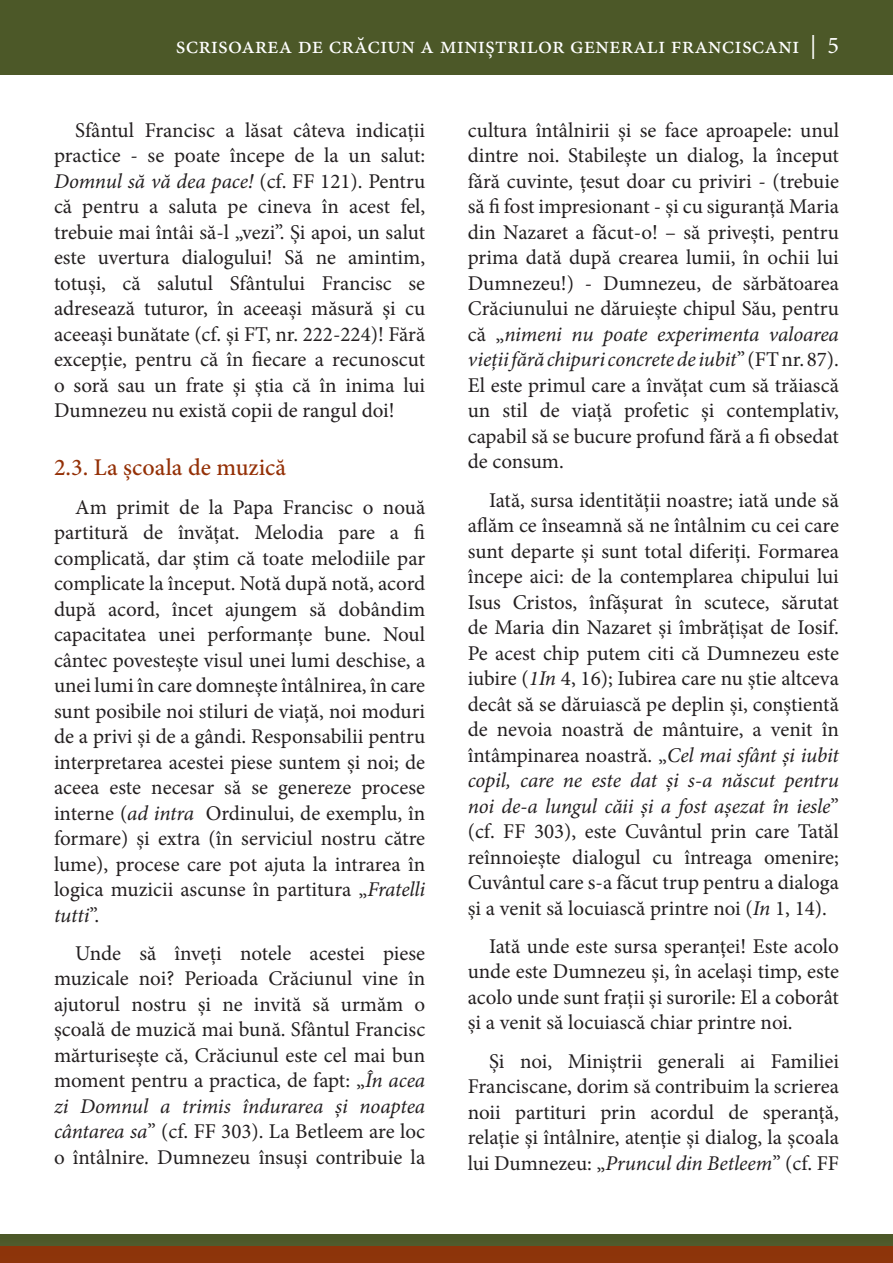
<style>
.page{position:relative;width:893px;height:1263px;background:#fff}
.page>*{position:absolute;margin:0;border:0;box-sizing:border-box;transform-origin:0 0}
.t1{font:24px "Minion Pro";color:#fff}
.Natale2020_Subheader{font:500 24px "Minion Pro";color:#943006}
.Natale2020_Paragraph{font:21px/25.5px "Minion Pro";letter-spacing:-.01em;color:#231f20;text-align:justify}
.s1{font-style:italic}
</style>
<div class="page">
<div style="left:0;top:1235px;width:893px;height:28px;background:#4c5828"></div>
<div style="left:0;top:1246px;width:893px;height:17px;background:#8d340a"></div>
<div style="left:0;top:0;width:893px;height:74px;background:#4c5828"></div>
<p class="t1" style="left:176px;top:29px;width:664px">scrisoarea de crăciun a miniștrilor generali franciscani | 5</p>
<p class="Natale2020_Paragraph" style="left:54px;top:117px;width:373px;text-indent:21px">Sfântul Francisc a lăsat câteva indicații practice - se poate începe de la un salut:<br><span class="s1">Domnul să vă dea pace!</span> (cf. FF 121). Pentru că pentru a saluta pe cineva în acest fel, trebuie mai întâi să-l „vezi”. Și apoi, un salut este uvertura dialogului! Să ne amintim, totuși, că salutul Sfântului Francisc se adresează tuturor, în aceeași măsură și cu aceeași bunătate (cf. și FT, nr. 222-224)! Fără excepție, pentru că în fiecare a recunoscut o soră sau un frate și știa că în inima lui Dumnezeu nu există copii de rangul doi!</p>
<p class="Natale2020_Subheader" style="left:54px;top:451px;width:234px">2.3. La școala de muzică</p>
<p class="Natale2020_Paragraph" style="left:54px;top:494px;width:373px;text-indent:21px">Am primit de la Papa Francisc o nouă partitură de învățat. Melodia pare a fi complicată, dar știm că toate melodiile par complicate la început. Notă după notă, acord după acord, încet ajungem să dobândim capacitatea unei performanțe bune. Noul cântec povestește visul unei lumi deschise, a unei lumi în care domnește întâlnirea, în care sunt posibile noi stiluri de viață, noi moduri de a privi și de a gândi. Responsabilii pentru interpretarea acestei piese suntem și noi; de aceea este necesar să se genereze procese interne (<span class="s1">ad intra</span> Ordinului, de exemplu, în formare) și extra (în serviciul nostru către lume), procese care pot ajuta la intrarea în logica muzicii ascunse în partitura „<span class="s1">Fratelli tutti</span>”.</p>
<p class="Natale2020_Paragraph" style="left:54px;top:940px;width:373px;text-indent:21px">Unde să înveți notele acestei piese muzicale noi? Perioada Crăciunul vine în ajutorul nostru și ne invită să urmăm o școală de muzică mai bună. Sfântul Francisc mărturisește că, Crăciunul este cel mai bun moment pentru a practica, de fapt: „<span class="s1">În acea zi Domnul a trimis îndurarea și noaptea cântarea sa</span>” (cf. FF 303). La Betleem are loc o întâlnire. Dumnezeu însuși contribuie la</p>
<p class="Natale2020_Paragraph" style="left:468px;top:117px;width:373px">cultura întâlnirii și se face aproapele: unul dintre noi. Stabilește un dialog, la început fără cuvinte, țesut doar cu priviri - (trebuie să fi fost impresionant - și cu siguranță Maria din Nazaret a făcut-o! – să privești, pentru prima dată după crearea lumii, în ochii lui Dumnezeu!) - Dumnezeu, de sărbătoarea Crăciunului ne dăruiește chipul Său, pentru că „<span class="s1">nimeni nu poate experimenta valoarea vieții fără chipuri concrete de iubit</span>” (FT nr. 87).<br>El este primul care a învățat cum să trăiască un stil de viață profetic și contemplativ, capabil să se bucure profund fără a fi obsedat de consum.</p>
<p class="Natale2020_Paragraph" style="left:468px;top:487px;width:373px;text-indent:21px">Iată, sursa identității noastre; iată unde să aflăm ce înseamnă să ne întâlnim cu cei care sunt departe și sunt total diferiți. Formarea începe aici: de la contemplarea chipului lui Isus Cristos, înfășurat în scutece, sărutat de Maria din Nazaret și îmbrățișat de Iosif.<br>Pe acest chip putem citi că Dumnezeu este iubire (<span class="s1">1In</span> 4, 16); Iubirea care nu știe altceva decât să se dăruiască pe deplin și, conștientă de nevoia noastră de mântuire, a venit în întâmpinarea noastră. „<span class="s1">Cel mai sfânt și iubit copil, care ne este dat și s-a născut pentru noi de-a lungul căii și a fost așezat în iesle</span>” (cf. FF 303), este Cuvântul prin care Tatăl reînnoiește dialogul cu întreaga omenire; Cuvântul care s-a făcut trup pentru a dialoga și a venit să locuiască printre noi (<span class="s1">In</span> 1, 14).</p>
<p class="Natale2020_Paragraph" style="left:468px;top:933px;width:373px;text-indent:21px">Iată unde este sursa speranței! Este acolo unde este Dumnezeu și, în același timp, este acolo unde sunt frații și surorile: El a coborât și a venit să locuiască chiar printre noi.</p>
<p class="Natale2020_Paragraph" style="left:468px;top:1048px;width:373px;text-indent:21px">Și noi, Miniștrii generali ai Familiei Franciscane, dorim să contribuim la scrierea noii partituri prin acordul de speranță, relație și întâlnire, atenție și dialog, la școala lui Dumnezeu: „<span class="s1">Pruncul din Betleem</span>” (cf. FF</p>
</div>
